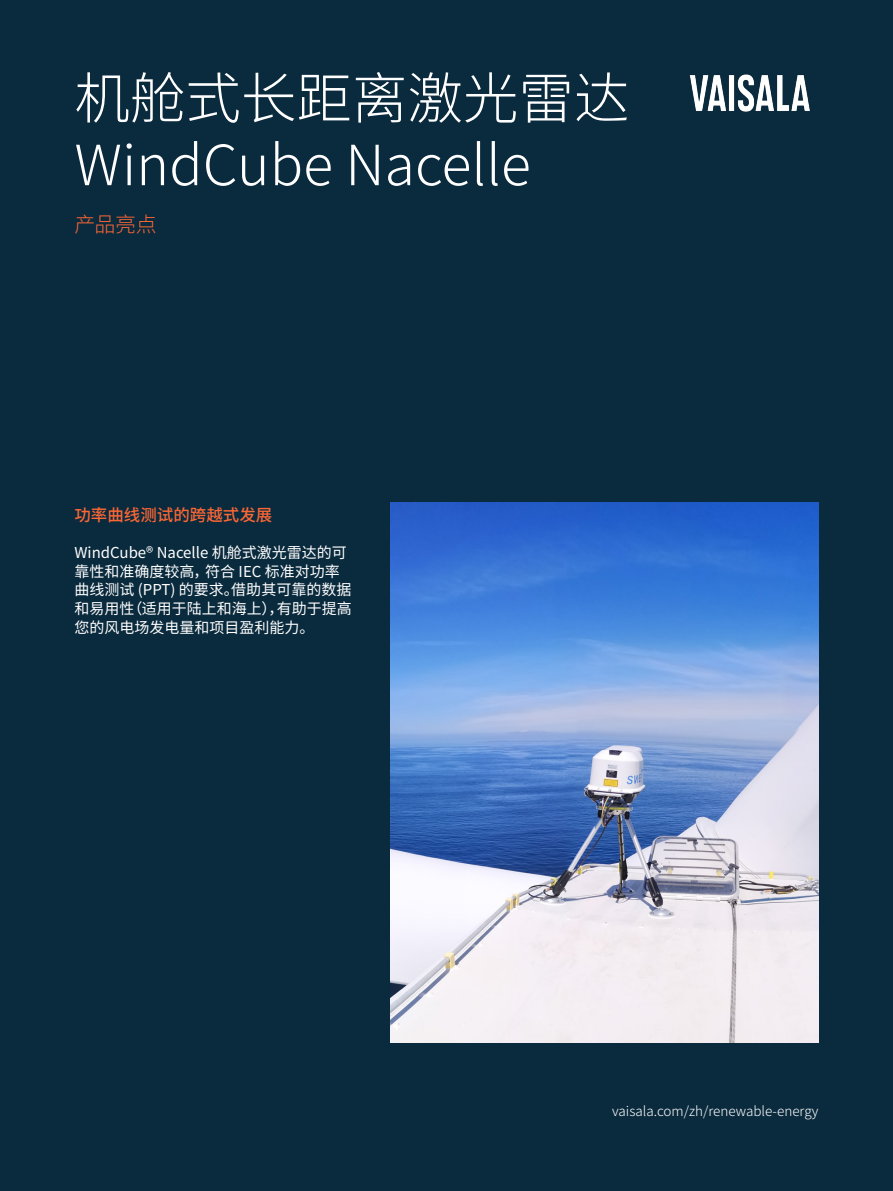
<style>
.page{position:relative;width:893px;height:1191px;background:#0a2a3d}
.page>*{position:absolute;margin:0;border:0;box-sizing:border-box;transform-origin:0 0}
.Headline_H3{font:300 55.5px/66.6px "Source Han Sans SC";color:#fff}
.Doc_Type{font:300 21px "Source Han Sans SC";color:#fb6735}
.Subheading{font:500 16.5px "Source Han Sans SC";color:#fb6735}
.Subheading-2{font:15px/18.6px "Source Han Sans SC";color:#fff}
.t1{font:300 13.5px "Source Han Sans SC";color:#fff}
</style>
<div class="page">
<img style="left:689px;top:74px;width:121px;height:38px">
<img style="left:391px;top:502px;width:428px;height:540px">
<p class="Headline_H3" style="left:74px;top:66px;width:556px">机舱式长距离激光雷达<br>WindCube Nacelle</p>
<p class="Doc_Type" style="left:74px;top:212px;width:84px">产品亮点</p>
<p class="Subheading" style="left:74px;top:505px;width:199px">功率曲线测试的跨越式发展</p>
<p class="Subheading-2" style="left:74px;top:544px;width:279px">WindCube® Nacelle 机舱式激光雷达的可靠性和准确度较高，符合 IEC 标准对功率曲线测试 (PPT) 的要求。借助其可靠的数据和易用性（适用于陆上和海上），有助于提高您的风电场发电量和项目盈利能力。</p>
<p class="t1" style="left:612px;top:1103px;width:208px">vaisala.com/zh/renewable-energy</p>
</div>
